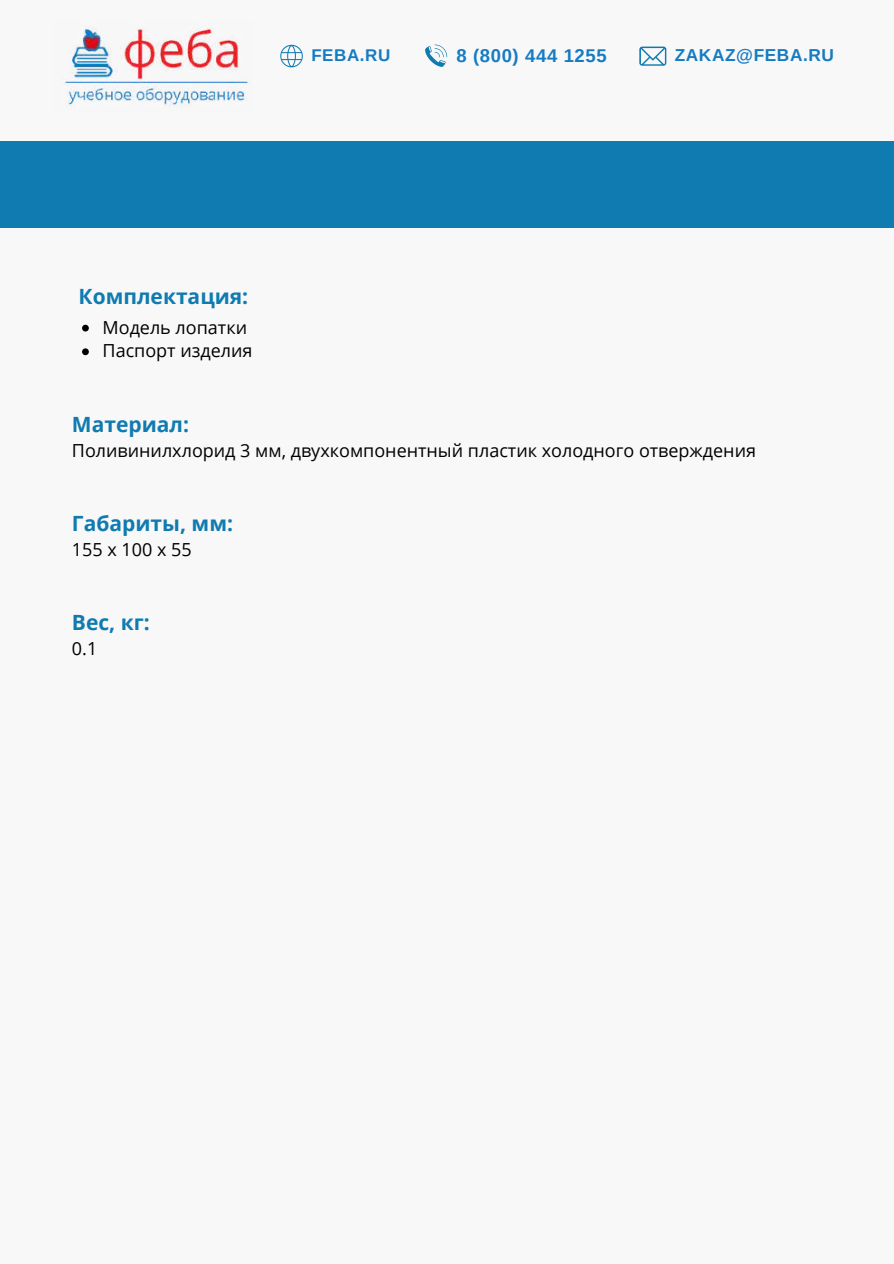
<style>
.page{position:relative;width:894px;height:1264px;background:#fff}
.page>*{position:absolute;margin:0;border:0;box-sizing:border-box;transform-origin:0 0}
.t1{font:700 21px "Open Sans";color:#107bb1}
.t2{font:700 18.45px "Arimo";letter-spacing:.035em;color:#157bc2}
.t3{font:18px/23.7px "Open Sans";color:#000}
.t4{font:700 17.25px "Arimo";letter-spacing:.035em;color:#157bc2}
.t5{font:700 16.95px "Arimo";letter-spacing:.035em;color:#157bc2}
</style>
<div class="page">
<div style="left:0;top:0;width:893px;height:1263px;background:#f8f8f8"></div>
<img style="left:62px;top:28px;width:187px;height:79px">
<div style="left:0;top:141px;width:893px;height:87px;background:#107bb1"></div>
<svg style="left:639px;top:47px;width:27px;height:19px"></svg>
<svg style="left:425px;top:45px;width:22px;height:22px"></svg>
<svg style="left:280px;top:45px;width:23px;height:22px"></svg>
<svg style="left:82px;top:325px;width:7px;height:6px"></svg>
<svg style="left:82px;top:348px;width:7px;height:7px"></svg>
<p class="t5" style="left:311px;top:44px;width:81px">FEBA.RU</p>
<p class="t2" style="left:456px;top:43px;width:152px">8 (800) 444 1255</p>
<p class="t4" style="left:674px;top:43px;width:161px">ZAKAZ@FEBA.RU</p>
<p class="t1" style="left:79px;top:282px;width:171px">Комплектация:</p>
<p class="t3" style="left:102px;top:315px;width:151px">Модель лопатки<br>Паспорт изделия</p>
<p class="t1" style="left:72px;top:409px;width:119px">Материал:</p>
<p class="t3" style="left:72px;top:437px;width:685px">Поливинилхлорид 3 мм, двухкомпонентный пластик холодного отверждения</p>
<p class="t1" style="left:72px;top:508px;width:162px">Габариты, мм:</p>
<p class="t3" style="left:72px;top:537px;width:121px">155 х 100 х 55</p>
<p class="t1" style="left:72px;top:607px;width:79px">Вес, кг:</p>
<p class="t3" style="left:72px;top:636px;width:27px">0.1</p>
</div>
